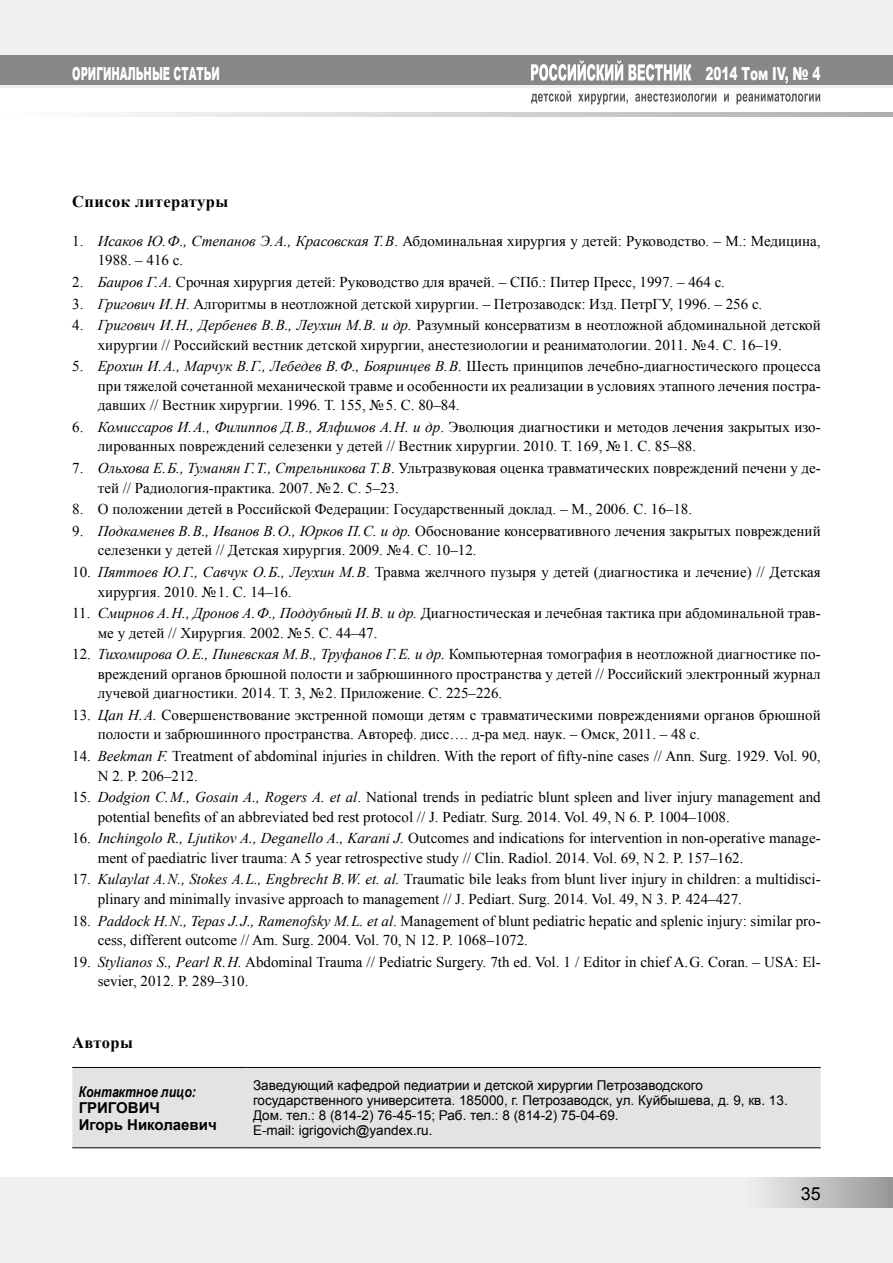
<style>
.page{position:relative;width:893px;height:1263px;background:#fff}
.page>*{position:absolute;margin:0;border:0;box-sizing:border-box;transform-origin:0 0}
.t1{font:900 18px "Arial";color:#fff;scale:.56 1}
.t2{font:900 18px "Arial";color:#fff;scale:.67 1}
.t3{font:18px "Arial";color:#000}
.t4{font:700 16.5px "Times New Roman";letter-spacing:.025em;color:#000}
.t5{font:15px/19.5px "Times New Roman";color:#000}
.t6{font:700 15px/16.5px "Arial";color:#000}
.t7{font:italic 700 15px "Arial Narrow";color:#000}
.t8{font:13.5px/15px "Arial";color:#000}
.s1{font-style:italic}
</style>
<div class="page">
<div style="left:0;top:1178px;width:893px;height:85px;background:#f0f0f0"></div>
<div style="left:744px;top:1178px;width:149px;height:30px;background:linear-gradient(to right,#f1f1f1,#979797)"></div>
<div style="left:0;top:0;width:893px;height:87px;background:#f0f0f0"></div>
<div style="left:0;top:55px;width:893px;height:30px;background:#878787"></div>
<svg style="left:119px;top:113px;width:774px;height:4px;background:#d2d1d1"></svg>
<svg style="left:531px;top:60px;width:160px;height:21px"></svg>
<svg style="left:531px;top:91px;width:289px;height:14px"></svg>
<div style="left:72px;top:1068px;width:749px;height:79px;background:#e3e3e3"></div>
<hr style="left:72px;top:1147px;width:175px;height:1px;background:#000">
<hr style="left:247px;top:1147px;width:574px;height:1px;background:#000">
<hr style="left:72px;top:1067px;width:175px;height:1px;background:#000">
<hr style="left:247px;top:1067px;width:574px;height:1px;background:#000">
<p class="t1" style="left:72px;top:61px;width:265px">ОРИГИНАЛЬНЫЕ СТАТЬИ</p>
<p class="t2" style="left:706px;top:61px;width:173px">2014 Том IV, № 4</p>
<p class="t4" style="left:72px;top:190px;width:158px">Список литературы</p>
<p class="t5" style="left:98px;top:231px;width:724px;text-indent:-26px">1. <span class="s1">Исаков Ю. Ф., Степанов Э. А., Красовская Т. В</span>. Абдоминальная хирургия у детей: Руководство. – М.: Медицина,<br>1988. – 416 с.</p>
<p class="t5" style="left:72px;top:272px;width:654px">2. <span class="s1">Баиров Г. А.</span> Срочная хирургия детей: Руководство для врачей. – СПб.: Питер Пресс, 1997. – 464 с.</p>
<p class="t5" style="left:72px;top:294px;width:692px">3. <span class="s1">Григович И. Н</span>. Алгоритмы в неотложной детской хирургии. – Петрозаводск: Изд. ПетрГУ, 1996. – 256 с.</p>
<p class="t5" style="left:98px;top:315px;width:724px;text-indent:-26px">4. <span class="s1">Григович И. Н., Дербенев В. В., Леухин М. В. и др.</span> Разумный консерватизм в неотложной абдоминальной детской хирургии // Российский вестник детской хирургии, анестезиологии и реаниматологии. 2011. №4. С. 16–19.</p>
<p class="t5" style="left:98px;top:356px;width:724px;text-align:justify;text-indent:-26px">5. <span class="s1">Ерохин И. А., Марчук В. Г., Лебедев В. Ф., Бояринцев В. В.</span> Шесть принципов лечебно-диагностического процесса при тяжелой сочетанной механической травме и особенности их реализации в условиях этапного лечения постра&shy;давших // Вестник хирургии. 1996. Т. 155, №5. С. 80–84.</p>
<p class="t5" style="left:98px;top:417px;width:724px;text-indent:-26px">6. <span class="s1">Комиссаров И. А., Филиппов Д. В., Ялфимов А. Н. и др</span>. Эволюция диагностики и методов лечения закрытых изо&shy;лированных повреждений селезенки у детей // Вестник хирургии. 2010. Т. 169, №1. С. 85–88.</p>
<p class="t5" style="left:98px;top:458px;width:724px;text-indent:-26px">7. <span class="s1">Ольхова Е. Б., Туманян Г. Т., Стрельникова Т. В</span>. Ультразвуковая оценка травматических повреждений печени у де&shy;тей // Радиология-практика. 2007. №2. С. 5–23.</p>
<p class="t5" style="left:72px;top:499px;width:621px">8. О положении детей в Российской Федерации: Государственный доклад. – М., 2006. С. 16–18.</p>
<p class="t5" style="left:98px;top:521px;width:724px;text-indent:-26px">9. <span class="s1">Подкаменев В. В., Иванов В. О., Юрков П. С. и др.</span> Обоснование консервативного лечения закрытых повреждений селезенки у детей // Детская хирургия. 2009. №4. С. 10–12.</p>
<p class="t5" style="left:98px;top:562px;width:724px;text-indent:-26px">10. <span class="s1">Пяттоев Ю. Г., Савчук О. Б., Леухин М. В</span>. Травма желчного пузыря у детей (диагностика и лечение) // Детская хирургия. 2010. №1. С. 14–16.</p>
<p class="t5" style="left:98px;top:603px;width:724px;text-indent:-26px">11. <span class="s1">Смирнов А. Н., Дронов А. Ф., Поддубный И. В. и др.</span> Диагностическая и лечебная тактика при абдоминальной трав&shy;ме у детей // Хирургия. 2002. №5. С. 44–47.</p>
<p class="t5" style="left:98px;top:644px;width:724px;text-align:justify;text-indent:-26px">12. <span class="s1">Тихомирова О. Е., Пиневская М. В., Труфанов Г. Е. и др.</span> Компьютерная томография в неотложной диагностике по&shy;вреждений органов брюшной полости и забрюшинного пространства у детей // Российский электронный журнал лучевой диагностики. 2014. Т. 3, №2. Приложение. С. 225–226.</p>
<p class="t5" style="left:98px;top:705px;width:724px;text-indent:-26px">13. <span class="s1">Цап Н. А.</span> Совершенствование экстренной помощи детям с травматическими повреждениями органов брюшной полости и забрюшинного пространства. Автореф. дисс…. д-ра мед. наук. – Омск, 2011. – 48 с.</p>
<p class="t5" style="left:98px;top:746px;width:724px;text-indent:-26px">14. <span class="s1">Вeekman F.</span> Treatment of abdominal injuries in children. With the report of fifty-nine cases // Ann. Surg. 1929. Vol. 90,<br>N 2. P. 206–212.</p>
<p class="t5" style="left:98px;top:787px;width:724px;text-indent:-26px">15. <span class="s1">Dodgion C. M., Gosain A., Rogers A. et al</span>. National trends in pediatric blunt spleen and liver injury management and potential benefits of an abbreviated bed rest protocol // J. Pediatr. Surg. 2014. Vol. 49, N 6. P. 1004–1008.</p>
<p class="t5" style="left:98px;top:828px;width:724px;text-indent:-26px">16. <span class="s1">Inchingolo R., Ljutikov A., Deganello A., Karani J.</span> Outcomes and indications for intervention in non-operative manage&shy;ment of paediatric liver trauma: A 5 year retrospective study // Clin. Radiol. 2014. Vol. 69, N 2. P. 157–162.</p>
<p class="t5" style="left:98px;top:869px;width:724px;text-indent:-26px">17. <span class="s1">Kulaylat A. N., Stokes A. L., Engbrecht B. W. et. al.</span> Traumatic bile leaks from blunt liver injury in children: a multidisci&shy;plinary and minimally invasive approach to management // J. Pediart. Surg. 2014. Vol. 49, N 3. P. 424–427.</p>
<p class="t5" style="left:98px;top:910px;width:724px;text-indent:-26px">18. <span class="s1">Paddock H. N., Tepas J. J., Ramenofsky M. L. et al</span>. Management of blunt pediatric hepatic and splenic injury: similar pro&shy;cess, different outcome // Am. Surg. 2004. Vol. 70, N 12. P. 1068–1072.</p>
<p class="t5" style="left:98px;top:952px;width:724px;text-indent:-26px">19. <span class="s1">Stylianos S., Pearl R. H.</span> Abdominal Trauma // Pediatric Surgery. 7th ed. Vol. 1 / Editor in chief A. G. Coran. – USA: El&shy;sevier, 2012. P. 289–310.</p>
<p class="t4" style="left:72px;top:1031px;width:62px">Авторы</p>
<p class="t7" style="left:79px;top:1080px;width:119px">Контактное лицо:</p>
<p class="t6" style="left:79px;top:1100px;width:140px">ГРИГОВИЧ<br>Игорь Николаевич</p>
<p class="t8" style="left:253px;top:1078px;width:536px">Заведующий кафедрой педиатрии и детской хирургии Петрозаводского государственного университета. 185000, г. Петрозаводск, ул. Куйбышева, д. 9, кв. 13.<br>Дом. тел.: 8 (814-2) 76‑45‑15; Раб. тел.: 8 (814-2) 75‑04‑69.<br>E-mail: igrigovich@yandex.ru.</p>
<p class="t3" style="left:801px;top:1181px;width:22px">35</p>
</div>
